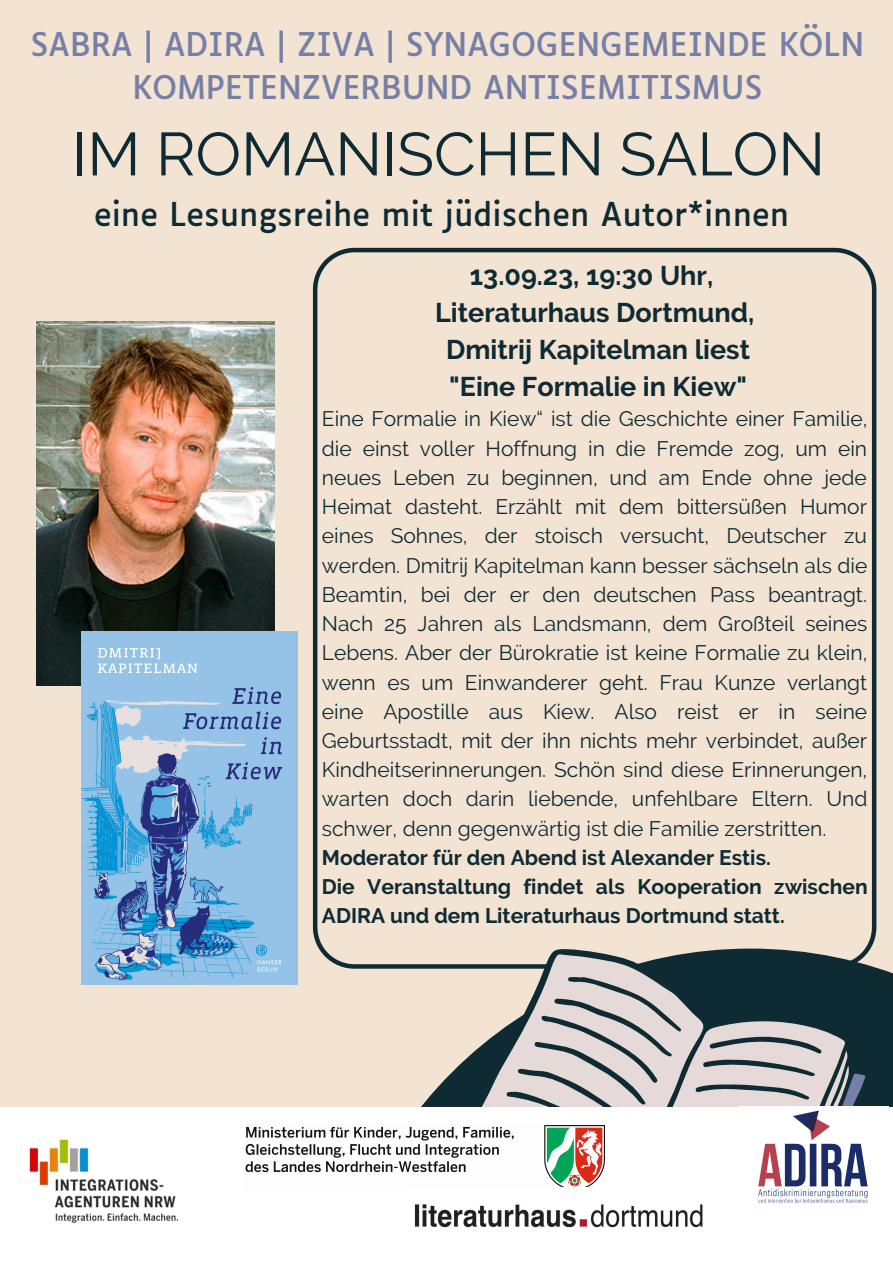
<style>
.page{position:relative;width:893px;height:1264px;background:#fff}
.page>*{position:absolute;margin:0;border:0;box-sizing:border-box;transform-origin:0 0}
.t1{font:60.6px "Raleway";color:#0e2a32}
.t2{font:31.5px "Luciole";color:#0e2a32}
.t3{font:31.2px "Luciole";color:#767fa5}
.t4{font:700 27px "Raleway";color:#0e2a32}
.t5{font:21px/29.2px "Raleway";color:#0e2a32;text-align:justify}
.t6{font:700 21px/29.2px "Raleway";color:#0e2a32}
</style>
<div class="page">
<div style="left:0;top:0;width:892px;height:1262px;background:#f3e3d3"></div>
<svg style="left:313px;top:248px;width:563px;height:720px"></svg>
<svg style="left:449px;top:948px;width:443px;height:159px;fill:#0e2a32"></svg>
<svg style="left:462px;top:954px;width:387px;height:153px;fill:#e5dad3"></svg>
<div style="left:0;top:1107px;width:892px;height:155px;background:#fff"></div>
<img style="left:29px;top:1138px;width:150px;height:86px">
<img style="left:245px;top:1125px;width:360px;height:62px">
<img style="left:739px;top:1106px;width:149px;height:97px">
<img style="left:37px;top:321px;width:237px;height:365px">
<img style="left:81px;top:631px;width:216px;height:353px">
<img style="left:414px;top:1204px;width:289px;height:24px">
<p class="t3" style="left:31px;top:32px;width:835px">SABRA | ADIRA | ZIVA | SYNAGOGENGEMEINDE KÖLN</p>
<p class="t3" style="left:132px;top:74px;width:631px">KOMPETENZVERBUND ANTISEMITISMUS</p>
<p class="t1" style="left:72px;top:118px;width:754px">IM ROMANISCHEN SALON</p>
<p class="t2" style="left:94px;top:201px;width:696px">eine Lesungsreihe mit jüdischen Autor*innen</p>
<p class="t4" style="left:470px;top:259px;width:245px">13.09.23, 19:30 Uhr,</p>
<p class="t4" style="left:435px;top:296px;width:321px">Literaturhaus Dortmund,</p>
<p class="t4" style="left:446px;top:333px;width:305px">Dmitrij Kapitelman liest</p>
<p class="t4" style="left:449px;top:370px;width:299px">"Eine Formalie in Kiew"</p>
<p class="t5" style="left:322px;top:404px;width:547px">Eine Formalie in Kiew“ ist die Geschichte einer Familie, die einst voller Hoffnung in die Fremde zog, um ein neues Leben zu beginnen, und am Ende ohne jede Heimat dasteht. Erzählt mit dem bittersüßen Humor eines Sohnes, der stoisch versucht, Deutscher zu werden. Dmitrij Kapitelman kann besser sächseln als die Beamtin, bei der er den deutschen Pass beantragt.<br>Nach 25 Jahren als Landsmann, dem Großteil seines Lebens. Aber der Bürokratie ist keine Formalie zu klein, wenn es um Einwanderer geht. Frau Kunze verlangt eine Apostille aus Kiew. Also reist er in seine Geburtsstadt, mit der ihn nichts mehr verbindet, außer Kindheitserinnerungen. Schön sind diese Erinnerungen, warten doch darin liebende, unfehlbare Eltern. Und schwer, denn gegenwärtig ist die Familie zerstritten.</p>
<p class="t6" style="left:322px;top:842px;width:450px">Moderator für den Abend ist Alexander Estis.</p>
<p class="t6" style="left:322px;top:872px;width:547px">Die Veranstaltung findet als Kooperation zwischen<br>ADIRA und dem Literaturhaus Dortmund statt.</p>
</div>
